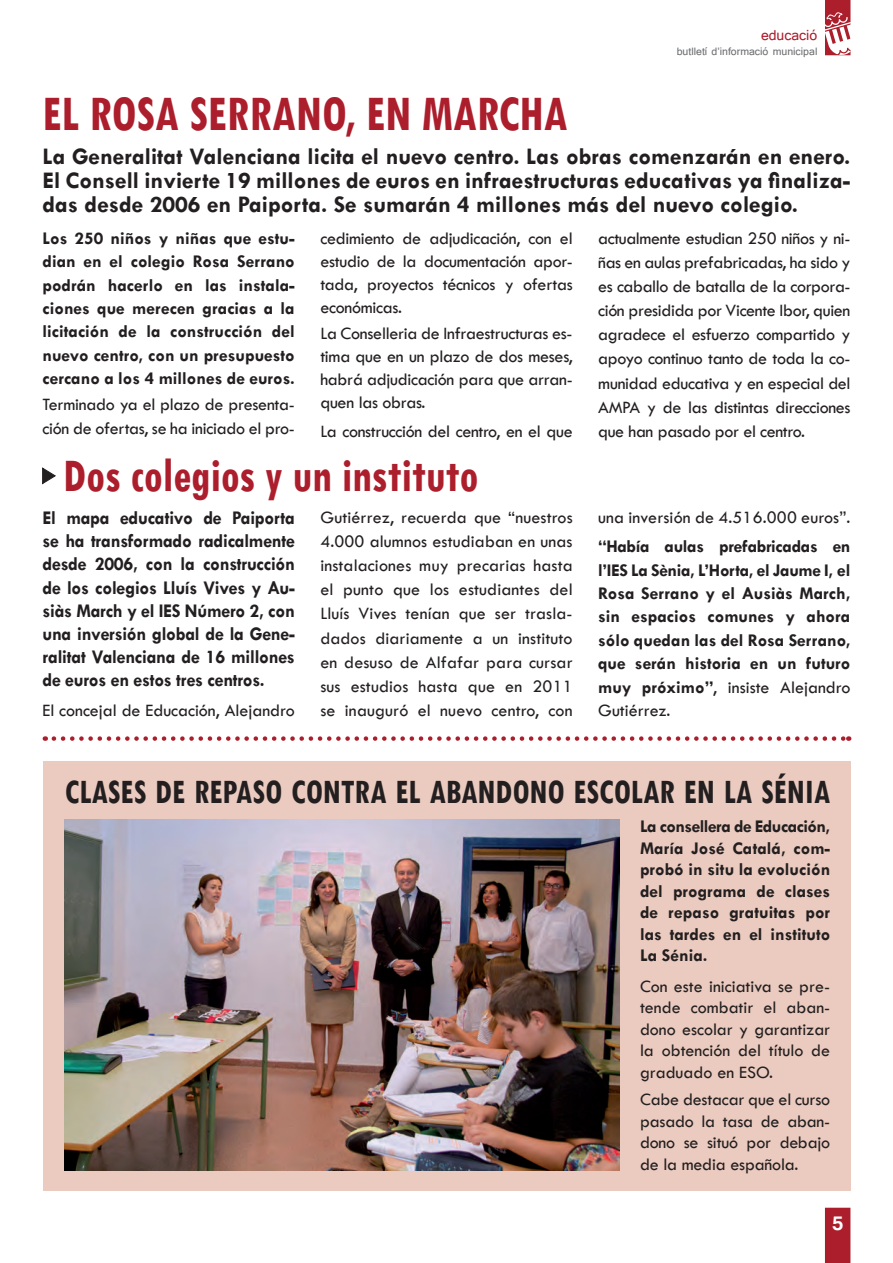
<style>
.page{position:relative;width:893px;height:1263px;background:#fff}
.page>*{position:absolute;margin:0;border:0;box-sizing:border-box;transform-origin:0 0}
.t1{font:700 condensed 52.8px "Tw Cen";color:#ac1e2c;scale:.91 1}
.t2{font:700 condensed 49.5px "Tw Cen";color:#ac1e2c;scale:.91 1}
.t3{font:700 condensed 36.3px "Tw Cen";color:#231f20;scale:.91 1}
.t4{font:700 24px/24px "Tw Cen";color:#231f20;text-align:justify}
.t5{font:700 24px "Tunga";color:#fff}
.t6{font:700 19.5px/23.2px "Tw Cen";letter-spacing:-.015em;color:#231f20;text-align:justify;scale:.95 1}
.t7{font:18px/24.2px "Tw Cen";letter-spacing:-.015em;color:#231f20;text-align:justify}
.t8{font:700 18px/23.4px "Tw Cen";color:#231f20;text-align:justify}
.t9{font:18px "Tw Cen";letter-spacing:.01em;color:#231f20}
.t10{font:18px "Tunga";color:#ac1e2c}
.t11{font:13.5px "Tunga";color:#6c6d70}
.s1{font-weight:400}
</style>
<div class="page">
<div style="left:43px;top:761px;width:807px;height:430px;background:#ebcbbf"></div>
<svg style="left:825px;top:1208px;width:25px;height:55px"></svg>
<svg style="left:825px;top:0;width:26px;height:55px"></svg>
<svg style="left:54px;top:736px;width:795px;height:5px"></svg>
<svg style="left:42px;top:468px;width:13px;height:16px"></svg>
<img style="left:65px;top:820px;width:554px;height:350px">
<h1 class="t1" style="left:43px;top:82px;width:578px">EL ROSA SERRANO, EN MARCHA</h1>
<p class="t10" style="left:761px;top:23px;width:58px">educació</p>
<p class="t11" style="left:677px;top:42px;width:142px">butlletí d’informació municipal</p>
<p class="t4" style="left:43px;top:144px;width:809px">La Generalitat Valenciana licita el nuevo centro. Las obras comenzarán en enero.<br>El Consell invierte 19 millones de euros en infraestructuras educativas ya finaliza&shy;das desde 2006 en Paiporta. Se sumarán 4 millones más del nuevo colegio.</p>
<p class="t8" style="left:43px;top:226px;width:254px">Los 250 niños y niñas que estu&shy;dian en el colegio Rosa Serrano podrán hacerlo en las instala&shy;ciones que merecen gracias a la licitación de la construcción del nuevo centro, con un presupuesto cercano a los 4 millones de euros.</p>
<p class="t7" style="left:43px;top:393px;width:254px;line-height:23.4px">Terminado ya el plazo de presenta&shy;ción de ofertas, se ha iniciado el pro-</p>
<p class="t7" style="left:320px;top:227px;width:254px;line-height:23px">cedimiento de adjudicación, con el estudio de la documentación apor&shy;tada, proyectos técnicos y ofertas económicas.</p>
<p class="t7" style="left:320px;top:321px;width:254px;line-height:23px">La Conselleria de Infraestructuras es&shy;tima que en un plazo de dos meses, habrá adjudicación para que arran&shy;quen las obras.</p>
<p class="t7" style="left:320px;top:419px;width:254px">La construcción del centro, en el que</p>
<h2 class="t2" style="left:63px;top:446px;width:458px">Dos colegios y un instituto</h2>
<p class="t7" style="left:598px;top:226px;width:254px">actualmente estudian 250 niños y ni&shy;ñas en aulas prefabricadas, ha sido y es caballo de batalla de la corpora&shy;ción presidida por Vicente Ibor, quien agradece el esfuerzo compartido y apoyo continuo tanto de toda la co&shy;munidad educativa y en especial del AMPA y de las distintas direcciones que han pasado por el centro.</p>
<p class="t6" style="left:43px;top:506px;width:267px">El mapa educativo de Paiporta se ha transformado radicalmente desde 2006, con la construcción de los colegios Lluís Vives y Au&shy;siàs March y el IES Número 2, con una inversión global de la Gene&shy;ralitat Valenciana de 16 millones de euros en estos tres centros.</p>
<p class="t7" style="left:43px;top:698px;width:254px">El concejal de Educación, Alejandro</p>
<p class="t7" style="left:320px;top:505px;width:254px">Gutiérrez, recuerda que “nuestros 4.000 alumnos estudiaban en unas instalaciones muy precarias hasta el punto que los estudiantes del Lluís Vives tenían que ser trasla&shy;dados diariamente a un instituto en desuso de Alfafar para cursar sus estudios hasta que en 2011 se inauguró el nuevo centro, con</p>
<p class="t9" style="left:598px;top:506px;width:254px">una inversión de 4.516.000 euros”.</p>
<p class="t8" style="left:598px;top:534px;width:254px">“Había aulas prefabricadas en l’IES La Sènia, L’Horta, el Jaume I, el Rosa Serrano y el Ausiàs March, sin espacios comunes y ahora sólo quedan las del Rosa Serrano, que serán historia en un futuro muy próximo”<span class="s1">, insiste Alejandro Gutiérrez.</span></p>
<h3 class="t3" style="left:65px;top:769px;width:842px">CLASES DE REPASO CONTRA EL ABANDONO ESCOLAR EN LA SÉNIA</h3>
<p class="t8" style="left:640px;top:815px;width:192px;line-height:21.5px">La consellera de Educación, María José Catalá, com&shy;probó in situ la evolución del programa de clases de repaso gratuitas por las tardes en el instituto La Sénia.</p>
<p class="t7" style="left:640px;top:975px;width:192px;line-height:21.5px">Con este iniciativa se pre&shy;tende combatir el aban&shy;dono escolar y garantizar la obtención del título de graduado en ESO.</p>
<p class="t7" style="left:640px;top:1089px;width:192px;line-height:21.5px">Cabe destacar que el curso pasado la tasa de aban&shy;dono se situó por debajo de la media española.</p>
<h3 class="t5" style="left:832px;top:1208px;width:13px">5</h3>
</div>
